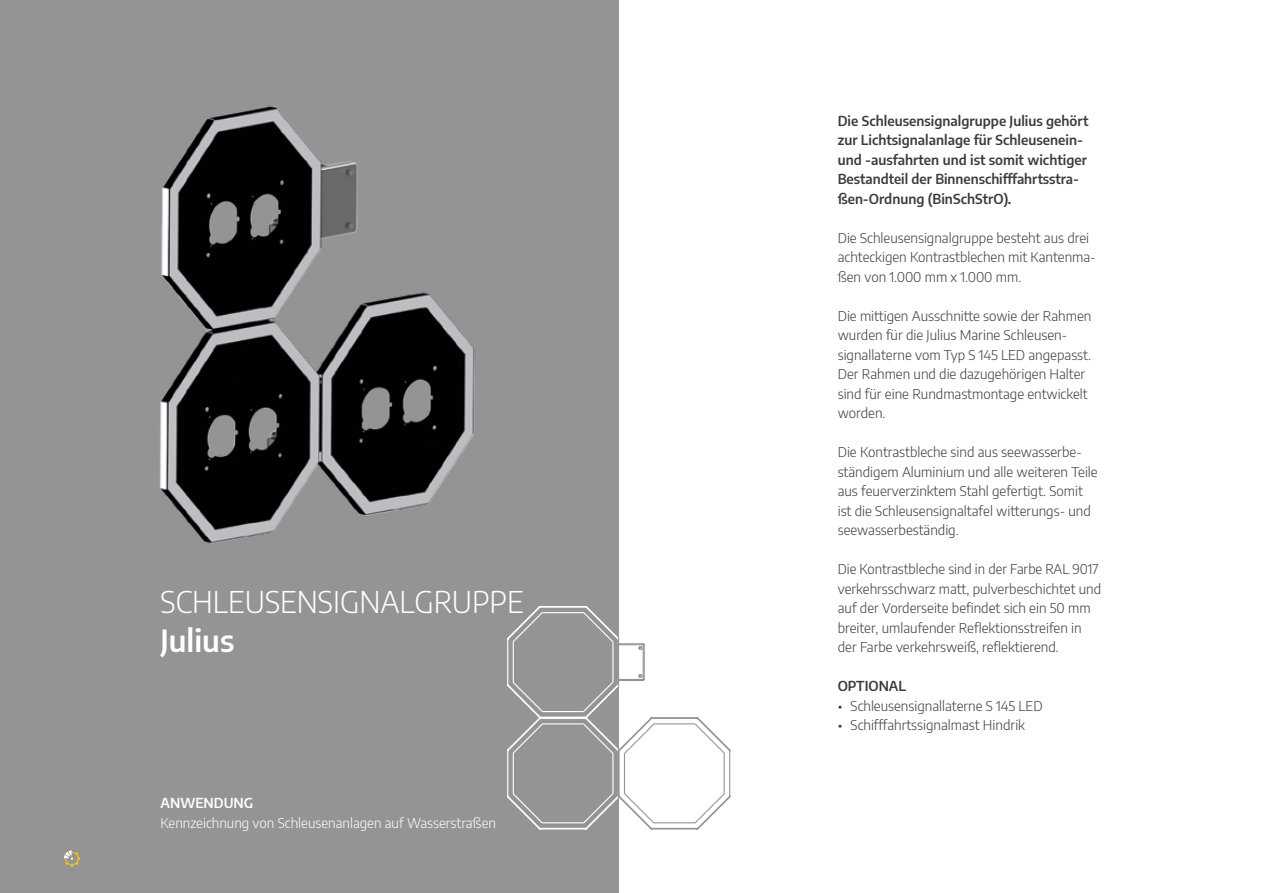
<style>
.page{position:relative;width:1263px;height:893px;background:#fff}
.page>*{position:absolute;margin:0;border:0;box-sizing:border-box;transform-origin:0 0}
.t1{font:300 30px "Encode Sans";color:#fff}
.t2{font:600 30px "Encode Sans";color:#fff}
.t3{font:300 13.5px/19.5px "Encode Sans";color:#3c3c3b}
.t4{font:600 13.5px/19.5px "Encode Sans";color:#3c3c3b}
.t5{font:300 13.5px "Encode Sans";color:#fff}
.t6{font:600 13.5px "Encode Sans";color:#fff}
</style>
<div class="page">
<div style="left:0;top:0;width:619px;height:893px;background:#949494"></div>
<img style="left:160px;top:106px;width:315px;height:438px">
<hr style="left:540px;top:606px;width:45px;height:2px;background:#fff">
<hr style="left:507px;top:640px;width:1px;height:44px;background:#fff">
<hr style="left:618px;top:640px;width:1px;height:44px;background:#fff">
<hr style="left:543px;top:612px;width:40px;height:1px;background:#fff">
<hr style="left:612px;top:642px;width:1px;height:40px;background:#fff">
<hr style="left:543px;top:711px;width:40px;height:1px;background:#fff">
<hr style="left:513px;top:642px;width:1px;height:40px;background:#fff">
<hr style="left:540px;top:718px;width:45px;height:1px;background:#fff">
<hr style="left:507px;top:751px;width:1px;height:45px;background:#fff">
<hr style="left:618px;top:751px;width:1px;height:45px;background:#fff">
<hr style="left:543px;top:723px;width:40px;height:1px;background:#fff">
<hr style="left:612px;top:754px;width:1px;height:39px;background:#fff">
<hr style="left:543px;top:822px;width:40px;height:1px;background:#fff">
<hr style="left:513px;top:754px;width:1px;height:39px;background:#fff">
<hr style="left:540px;top:828px;width:46px;height:1px;background:#fff">
<svg style="left:507px;top:792px;width:37px;height:38px"></svg>
<hr style="left:540px;top:717px;width:46px;height:1px;background:#fff">
<svg style="left:507px;top:606px;width:37px;height:37px"></svg>
<svg style="left:507px;top:681px;width:37px;height:74px"></svg>
<hr style="left:619px;top:640px;width:1px;height:44px;background:#949494">
<hr style="left:652px;top:718px;width:45px;height:1px;background:#949494">
<hr style="left:729px;top:751px;width:1px;height:45px;background:#949494">
<hr style="left:654px;top:723px;width:41px;height:1px;background:#949494">
<hr style="left:724px;top:754px;width:1px;height:39px;background:#949494">
<hr style="left:654px;top:822px;width:41px;height:1px;background:#949494">
<hr style="left:624px;top:754px;width:1px;height:39px;background:#949494">
<hr style="left:619px;top:751px;width:1px;height:45px;background:#949494">
<hr style="left:652px;top:828px;width:45px;height:1px;background:#949494">
<hr style="left:652px;top:717px;width:45px;height:1px;background:#949494">
<svg style="left:694px;top:792px;width:37px;height:38px"></svg>
<svg style="left:694px;top:717px;width:37px;height:38px"></svg>
<svg style="left:582px;top:790px;width:73px;height:40px"></svg>
<hr style="left:644px;top:644px;width:1px;height:36px;background:#949494">
<hr style="left:643px;top:645px;width:1px;height:34px;background:#949494">
<svg style="left:582px;top:674px;width:73px;height:82px"></svg>
<svg style="left:582px;top:606px;width:63px;height:44px"></svg>
<svg style="left:64px;top:850px;width:16px;height:17px"></svg>
<h1 class="t1" style="left:161px;top:581px;width:365px">SCHLEUSENSIGNALGRUPPE</h1>
<h1 class="t2" style="left:161px;top:619px;width:75px">Julius</h1>
<p class="t6" style="left:161px;top:793px;width:94px">ANWENDUNG</p>
<p class="t5" style="left:161px;top:813px;width:337px">Kennzeichnung von Schleusenanlagen auf Wasserstraßen</p>
<p class="t4" style="left:838px;top:110px;width:252px">Die Schleusensignalgruppe Julius gehört zur Lichtsignalanlage für Schleusenein&shy;und -ausfahrten und ist somit wichtiger Bestandteil der Binnenschifffahrtsstra&shy;ßen-Ordnung (BinSchStrO).</p>
<p class="t3" style="left:838px;top:227px;width:260px">Die Schleusensignalgruppe besteht aus drei achteckigen Kontrastblechen mit Kantenma&shy;ßen von 1.000 mm x 1.000 mm.</p>
<p class="t3" style="left:838px;top:305px;width:255px">Die mittigen Ausschnitte sowie der Rahmen wurden für die Julius Marine Schleusen&shy;signallaterne vom Typ S 145 LED angepasst.<br>Der Rahmen und die dazugehörigen Halter sind für eine Rundmastmontage entwickelt worden.</p>
<p class="t3" style="left:838px;top:442px;width:261px">Die Kontrastbleche sind aus seewasserbe&shy;ständigem Aluminium und alle weiteren Teile aus feuerverzinktem Stahl gefertigt. Somit ist die Schleusensignaltafel witterungs- und seewasserbeständig.</p>
<p class="t3" style="left:838px;top:559px;width:265px">Die Kontrastbleche sind in der Farbe RAL 9017 verkehrsschwarz matt, pulverbeschichtet und auf der Vorderseite befindet sich ein 50 mm breiter, umlaufender Reflektionsstreifen in der Farbe verkehrsweiß, reflektierend.</p>
<p class="t4" style="left:838px;top:676px;width:70px">OPTIONAL</p>
<p class="t3" style="left:838px;top:695px;width:206px">• Schleusensignallaterne S 145 LED</p>
<p class="t3" style="left:838px;top:715px;width:189px">• Schifffahrtssignalmast Hindrik</p>
</div>
